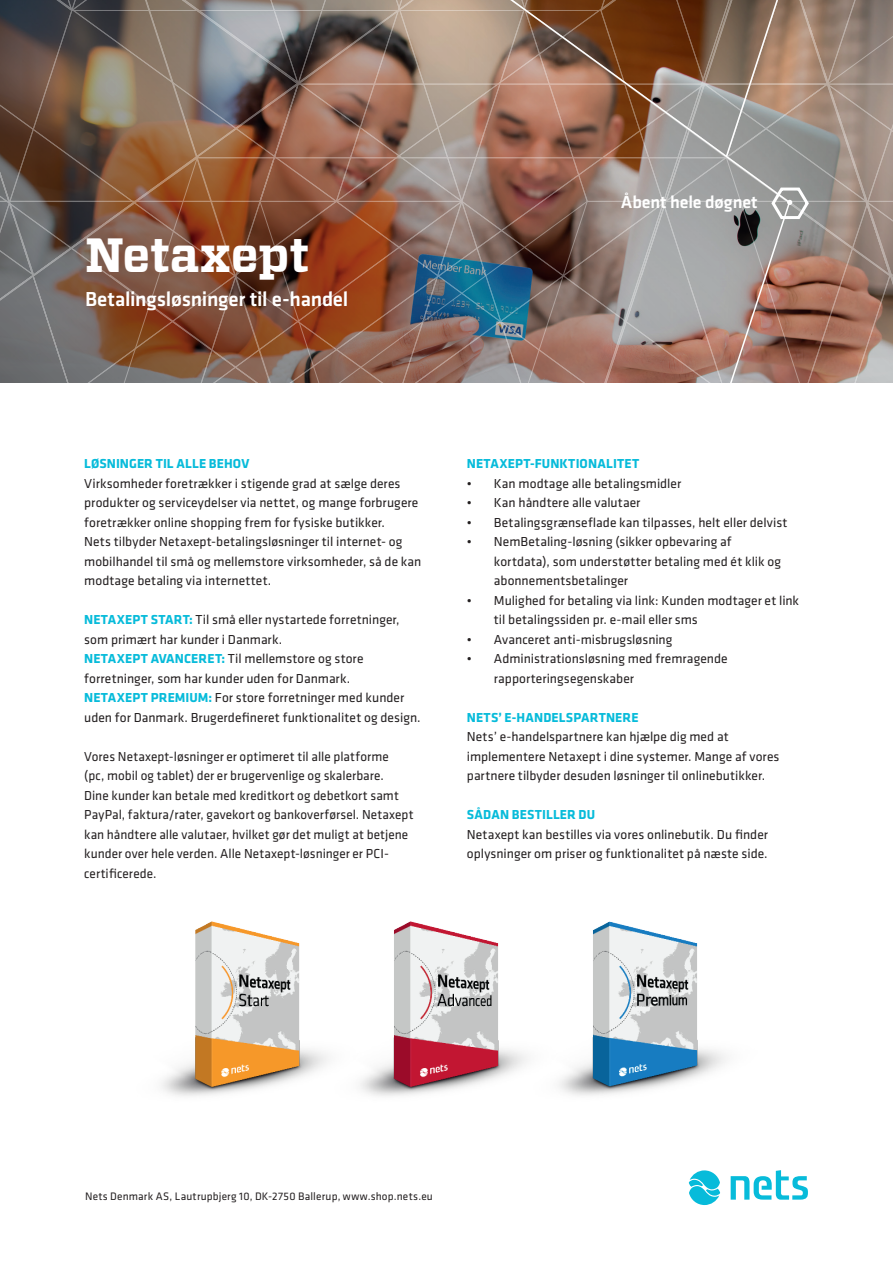
<style>
.page{position:relative;width:893px;height:1263px;background:#fff}
.page>*{position:absolute;margin:0;border:0;box-sizing:border-box;transform-origin:0 0}
.t1{font:700 48px "Vitesse";color:#fff}
.t2{font:500 21px "Klavika";letter-spacing:-.01em;color:#fff}
.t3{font:500 18px "Klavika";letter-spacing:-.005em;color:#fff}
.t4{font:13.5px/19.5px "Klavika";color:#231f20}
.t5{font:700 13.5px "Klavika";letter-spacing:.01em;color:#07bbda}
.t6{font:11.25px "Klavika";letter-spacing:.02em;color:#231f20}
.s1{font-weight:700;color:#07bbda}
</style>
<div class="page">
<svg style="left:689px;top:1170px;width:31px;height:35px"></svg>
<svg style="left:731px;top:1170px;width:77px;height:30px"></svg>
<img style="left:161px;top:921px;width:168px;height:175px">
<img style="left:559px;top:921px;width:167px;height:175px">
<img style="left:360px;top:921px;width:168px;height:175px">
<img style="left:0;top:0;width:893px;height:383px">
<img style="left:359px;top:0;width:432px;height:205px">
<h1 class="t1" style="left:85px;top:223px;width:226px">Netaxept</h1>
<h2 class="t2" style="left:85px;top:284px;width:265px">Betalingsløsninger til e-handel</h2>
<h3 class="t3" style="left:621px;top:190px;width:138px">Åbent hele døgnet</h3>
<p class="t5" style="left:84px;top:454px;width:167px">LØSNINGER TIL ALLE BEHOV</p>
<p class="t4" style="left:84px;top:473px;width:339px">Virksomheder foretrækker i stigende grad at sælge deres produkter og serviceydelser via nettet, og mange forbrugere foretrækker online shopping frem for fysiske butikker.<br>Nets tilbyder Netaxept-betalingsløsninger til internet- og mobilhandel til små og mellemstore virksomheder, så de kan modtage betaling via internettet.</p>
<p class="t4" style="left:84px;top:609px;width:338px"><span class="s1">NETAXEPT START:</span> Til små eller nystartede forretninger, som primært har kunder i Danmark.<br><span class="s1">NETAXEPT AVANCERET:</span> Til mellemstore og store forretninger, som har kunder uden for Danmark.<br><span class="s1">NETAXEPT PREMIUM:</span> For store forretninger med kunder uden for Danmark. Brugerdefineret funktionalitet og design.</p>
<p class="t4" style="left:84px;top:746px;width:331px">Vores Netaxept-løsninger er optimeret til alle platforme<br>(pc, mobil og tablet) der er brugervenlige og skalerbare.<br>Dine kunder kan betale med kreditkort og debetkort samt PayPal, faktura/rater, gavekort og bankoverførsel. Netaxept kan håndtere alle valutaer, hvilket gør det muligt at betjene kunder over hele verden. Alle Netaxept-løsninger er PCI&shy;certificerede.</p>
<p class="t5" style="left:467px;top:454px;width:174px">NETAXEPT-FUNKTIONALITET</p>
<p class="t4" style="left:467px;top:473px;width:216px">• Kan modtage alle betalingsmidler</p>
<p class="t4" style="left:467px;top:492px;width:175px">• Kan håndtere alle valutaer</p>
<p class="t4" style="left:467px;top:512px;width:322px">• Betalingsgrænseflade kan tilpasses, helt eller delvist</p>
<p class="t4" style="left:494px;top:531px;width:289px;text-indent:-27px">• NemBetaling-løsning (sikker opbevaring af kortdata), som understøtter betaling med ét klik og abonnementsbetalinger</p>
<p class="t4" style="left:494px;top:590px;width:307px;text-indent:-27px">• Mulighed for betaling via link: Kunden modtager et link til betalingssiden pr. e-mail eller sms</p>
<p class="t4" style="left:467px;top:629px;width:207px">• Avanceret anti-misbrugsløsning</p>
<p class="t4" style="left:494px;top:648px;width:235px;text-indent:-27px">• Administrationsløsning med fremragende rapporteringsegenskaber</p>
<p class="t5" style="left:467px;top:707px;width:173px">NETS’ E-HANDELSPARTNERE</p>
<p class="t4" style="left:467px;top:726px;width:314px">Nets’ e-handelspartnere kan hjælpe dig med at implementere Netaxept i dine systemer. Mange af vores partnere tilbyder desuden løsninger til onlinebutikker.</p>
<p class="t5" style="left:467px;top:805px;width:130px">SÅDAN BESTILLER DU</p>
<p class="t4" style="left:467px;top:824px;width:303px">Netaxept kan bestilles via vores onlinebutik. Du finder oplysninger om priser og funktionalitet på næste side.</p>
<p class="t6" style="left:85px;top:1189px;width:349px">Nets Denmark AS, Lautrupbjerg 10, DK-2750 Ballerup, www.shop.nets.eu</p>
</div>
